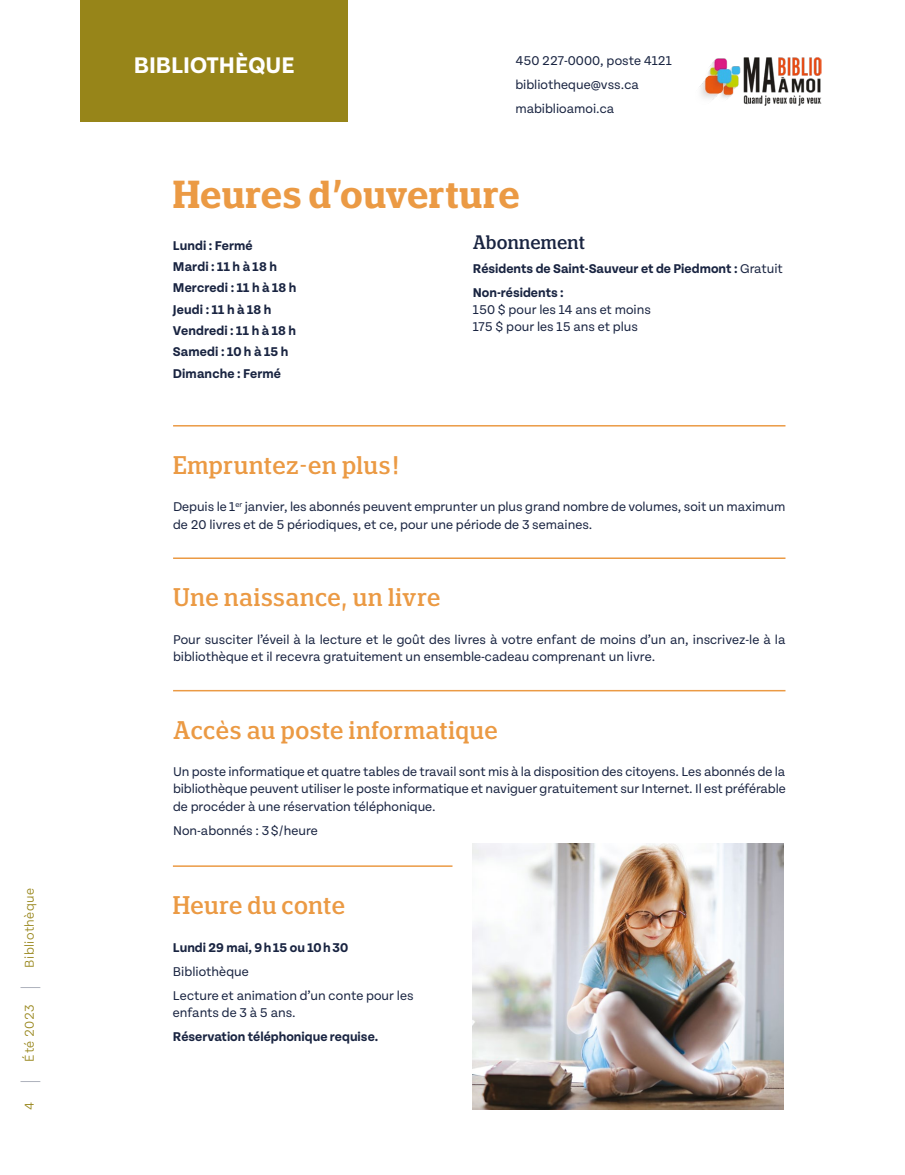
<style>
.page{position:relative;width:905px;height:1175px;background:#fff}
.page>*{position:absolute;margin:0;border:0;box-sizing:border-box;transform-origin:0 0}
.t1{font:600 condensed 39px "Polyphonic";letter-spacing:.015em;color:#eb9a44}
.H2_left___ligne{font:500 condensed 25.5px "Polyphonic";letter-spacing:.03em;color:#eb9a44}
.H0{font:700 24px "Tenon";color:#fff}
.t2{font:200 20.4px "Tenon";color:#192441;scale:.38 1}
.t3{font:500 condensed 19.5px "Polyphonic";letter-spacing:.02em;color:#192441}
.Texte_courant{font:13.5px/17.2px "Tenon";color:#192441}
.Texte_courant-2{font:700 13.5px "Tenon";color:#192441}
.t4{font:300 13.5px "Tenon";letter-spacing:.03em;color:#978519}
.s1{font-weight:400}
.s2{font-weight:700}
</style>
<div class="page">
<div style="left:81px;top:0;width:267px;height:121px;background:#978519"></div>
<img style="left:473px;top:843px;width:310px;height:266px">
<img style="left:699px;top:57px;width:122px;height:49px">
<hr style="left:173px;top:425px;width:612px;height:1px;background:#eb9a44">
<hr style="left:173px;top:557px;width:612px;height:2px;background:#eb9a44">
<hr style="left:173px;top:690px;width:612px;height:1px;background:#eb9a44">
<hr style="left:173px;top:865px;width:279px;height:2px;background:#eb9a44">
<p class="t4" style="left:23px;top:967px;width:81px;rotate:-90deg">Bibliothèque</p>
<p class="t2" style="left:19px;top:989px;width:8px;rotate:-90deg">|</p>
<p class="t4" style="left:23px;top:1061px;width:59px;rotate:-90deg">Été 2023</p>
<p class="t2" style="left:19px;top:1082px;width:8px;rotate:-90deg">|</p>
<p class="t4" style="left:23px;top:1109px;width:9px;rotate:-90deg">4</p>
<p class="H0" style="left:134px;top:53px;width:163px">BIBLIOTHÈQUE</p>
<p class="Texte_courant" style="left:515px;top:52px;width:158px">450 227-0000, poste 4121</p>
<p class="Texte_courant" style="left:515px;top:76px;width:125px">bibliotheque@vss.ca</p>
<p class="Texte_courant" style="left:515px;top:100px;width:100px">mabiblioamoi.ca</p>
<p class="t1" style="left:173px;top:172px;width:348px">Heures d’ouverture</p>
<p class="Texte_courant-2" style="left:173px;top:238px;width:81px">Lundi : Fermé</p>
<p class="Texte_courant-2" style="left:173px;top:259px;width:106px">Mardi : 11 h à 18 h</p>
<p class="Texte_courant-2" style="left:173px;top:281px;width:125px">Mercredi : 11 h à 18 h</p>
<p class="Texte_courant-2" style="left:173px;top:302px;width:100px">Jeudi : 11 h à 18 h</p>
<p class="Texte_courant-2" style="left:173px;top:323px;width:125px">Vendredi : 11 h à 18 h</p>
<p class="Texte_courant-2" style="left:173px;top:345px;width:117px">Samedi : 10 h à 15 h</p>
<p class="Texte_courant-2" style="left:173px;top:366px;width:110px">Dimanche : Fermé</p>
<h3 class="t3" style="left:473px;top:231px;width:114px">Abonnement</h3>
<p class="Texte_courant-2" style="left:473px;top:261px;width:311px">Résidents de Saint-Sauveur et de Piedmont : <span class="s1">Gratuit</span></p>
<p class="Texte_courant" style="left:473px;top:284px;width:179px"><span class="s2">Non-résidents :<br></span>150 $ pour les 14 ans et moins<br>175 $ pour les 15 ans et plus</p>
<p class="H2_left___ligne" style="left:173px;top:450px;width:229px">Empruntez-en plus!</p>
<p class="Texte_courant" style="left:173px;top:498px;width:613px">Depuis le 1<sup>er</sup> janvier, les abonnés peuvent emprunter un plus grand nombre de volumes, soit un maximum de 20 livres et de 5 périodiques, et ce, pour une période de 3 semaines.</p>
<p class="H2_left___ligne" style="left:173px;top:582px;width:269px">Une naissance, un livre</p>
<p class="Texte_courant" style="left:173px;top:631px;width:613px">Pour susciter l’éveil à la lecture et le goût des livres à votre enfant de moins d’un an, inscrivez-le à la bibliothèque et il recevra gratuitement un ensemble-cadeau comprenant un livre.</p>
<p class="H2_left___ligne" style="left:173px;top:715px;width:326px">Accès au poste informatique</p>
<p class="Texte_courant" style="left:173px;top:763px;width:614px;text-align:justify">Un poste informatique et quatre tables de travail sont mis à la disposition des citoyens. Les abonnés de la bibliothèque peuvent utiliser le poste informatique et naviguer gratuitement sur Internet. Il est préférable de procéder à une réservation téléphonique.</p>
<p class="Texte_courant" style="left:173px;top:822px;width:146px">Non-abonnés : 3$/heure</p>
<p class="H2_left___ligne" style="left:173px;top:890px;width:174px">Heure du conte</p>
<p class="Texte_courant-2" style="left:173px;top:940px;width:177px">Lundi 29 mai, 9h15 ou 10h30</p>
<p class="Texte_courant" style="left:173px;top:962px;width:77px">Bibliothèque</p>
<p class="Texte_courant" style="left:173px;top:986px;width:242px">Lecture et animation d’un conte pour les enfants de 3 à 5 ans.</p>
<p class="Texte_courant-2" style="left:173px;top:1029px;width:207px">Réservation téléphonique requise.</p>
</div>
